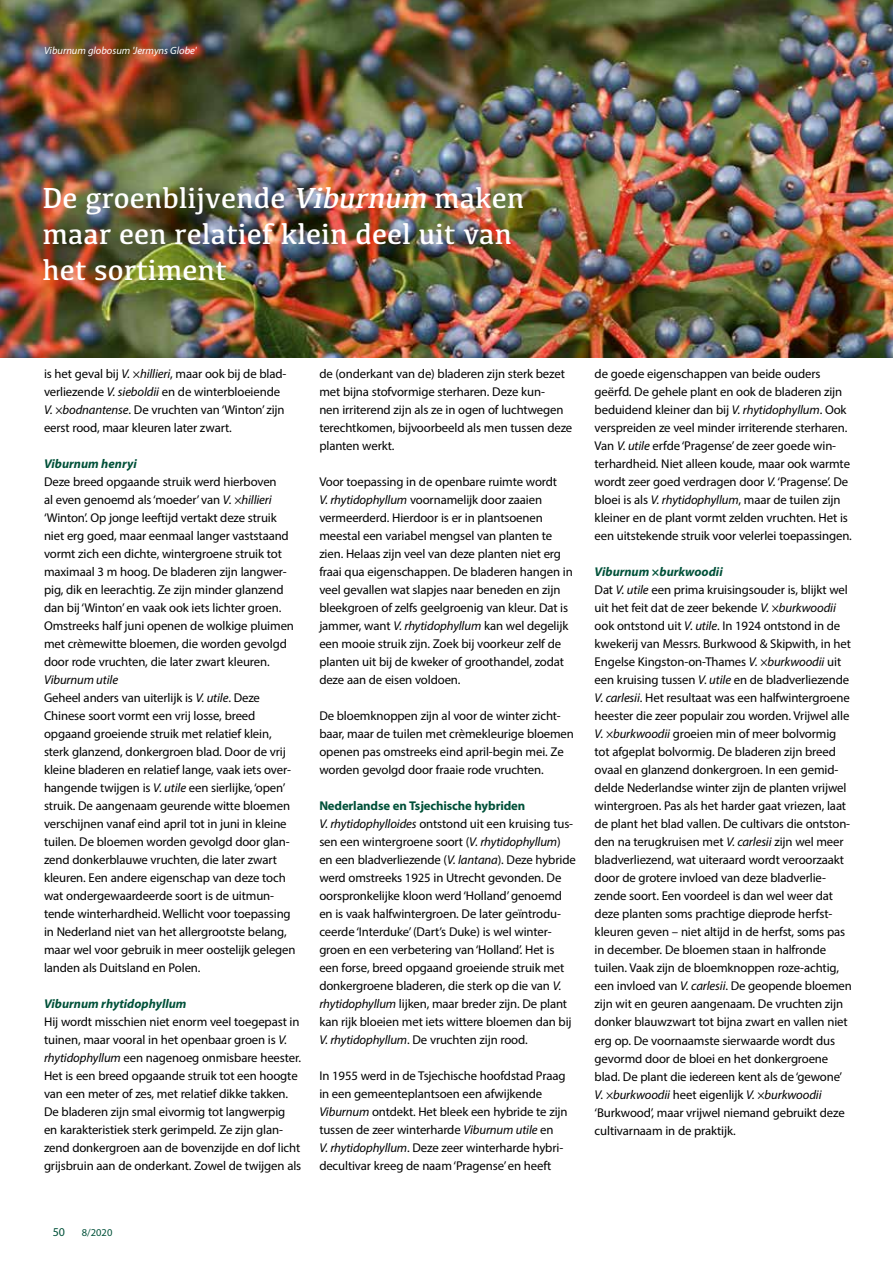
<style>
.page{position:relative;width:893px;height:1263px;background:#fff}
.page>*{position:absolute;margin:0;border:0;box-sizing:border-box;transform-origin:0 0}
.t1{font:30px/36px "Kefa";color:#fff}
.t2{font:12.75px/18px "Myriad Pro";letter-spacing:-.01em;color:#000}
.t3{font:italic 700 12.75px "Myriad Pro";color:#005139}
.t4{font:12px "Myriad Pro";color:#005139}
.t5{font:italic 10.5px "Myriad Pro";color:#fff}
.t6{font:10.5px "Myriad Pro";color:#005139}
.s1{font-style:italic}
.s2{font-weight:700;color:#005139}
.s3{font-weight:700;font-style:italic;color:#005139}
</style>
<div class="page">
<img style="left:0;top:0;width:893px;height:357px">
<p class="t5" style="left:44px;top:44px;width:154px">Viburnum globosum 'Jermyns Globe'</p>
<h1 class="t1" style="left:43px;top:179px;width:483px">De groenblijvende <span class="s1">Viburnum</span> maken maar een relatief klein deel uit van het sortiment</h1>
<p class="t2" style="left:44px;top:365px;width:244px">is het geval bij <span class="s1">V. ×hillieri</span>, maar ook bij de blad&shy;verliezende <span class="s1">V. sieboldii</span> en de winterbloeiende <span class="s1">V. ×bodnantense</span>. De vruchten van ‘Winton’ zijn eerst rood, maar kleuren later zwart.</p>
<p class="t3" style="left:44px;top:455px;width:94px">Viburnum henryi</p>
<p class="t2" style="left:44px;top:473px;width:251px">Deze breed opgaande struik werd hierboven<br>al even genoemd als ‘moeder’ van <span class="s1">V. ×hillieri </span>‘Winton’. Op jonge leeftijd vertakt deze struik niet erg goed, maar eenmaal langer vaststaand vormt zich een dichte, wintergroene struik tot maximaal 3 m hoog. De bladeren zijn langwer&shy;pig, dik en leerachtig. Ze zijn minder glanzend dan bij ‘Winton’ en vaak ook iets lichter groen.<br>Omstreeks half juni openen de wolkige pluimen met crèmewitte bloemen, die worden gevolgd door rode vruchten, die later zwart kleuren.</p>
<p class="t2" style="left:44px;top:671px;width:253px"><span class="s1">Viburnum utile<br></span>Geheel anders van uiterlijk is <span class="s1">V. utile</span>. Deze Chinese soort vormt een vrij losse, breed opgaand groeiende struik met relatief klein, sterk glanzend, donkergroen blad. Door de vrij kleine bladeren en relatief lange, vaak iets over&shy;hangende twijgen is <span class="s1">V. utile</span> een sierlijke, ‘open’ struik. De aangenaam geurende witte bloemen verschijnen vanaf eind april tot in juni in kleine tuilen. De bloemen worden gevolgd door glan&shy;zend donkerblauwe vruchten, die later zwart kleuren. Een andere eigenschap van deze toch wat ondergewaardeerde soort is de uitmun&shy;tende winterhardheid. Wellicht voor toepassing in Nederland niet van het allergrootste belang, maar wel voor gebruik in meer oostelijk gelegen landen als Duitsland en Polen.</p>
<p class="t3" style="left:44px;top:996px;width:144px">Viburnum rhytidophyllum</p>
<p class="t2" style="left:44px;top:1013px;width:259px">Hij wordt misschien niet enorm veel toegepast in tuinen, maar vooral in het openbaar groen is <span class="s1">V. rhytidophyllum</span> een nagenoeg onmisbare heester.<br>Het is een breed opgaande struik tot een hoogte van een meter of zes, met relatief dikke takken.<br>De bladeren zijn smal eivormig tot langwerpig en karakteristiek sterk gerimpeld. Ze zijn glan&shy;zend donkergroen aan de bovenzijde en dof licht grijsbruin aan de onderkant. Zowel de twijgen als</p>
<p class="t2" style="left:319px;top:365px;width:254px">de (onderkant van de) bladeren zijn sterk bezet met bijna stofvormige sterharen. Deze kun-<br>nen irriterend zijn als ze in ogen of luchtwegen terechtkomen, bijvoorbeeld als men tussen deze planten werkt.</p>
<p class="t2" style="left:319px;top:473px;width:255px">Voor toepassing in de openbare ruimte wordt<br><span class="s1">V. rhytidophyllum</span> voornamelijk door zaaien vermeerderd. Hierdoor is er in plantsoenen meestal een variabel mengsel van planten te zien. Helaas zijn veel van deze planten niet erg fraai qua eigenschappen. De bladeren hangen in veel gevallen wat slapjes naar beneden en zijn bleekgroen of zelfs geelgroenig van kleur. Dat is jammer, want <span class="s1">V. rhytidophyllum</span> kan wel degelijk een mooie struik zijn. Zoek bij voorkeur zelf de planten uit bij de kweker of groothandel, zodat deze aan de eisen voldoen.</p>
<p class="t2" style="left:319px;top:707px;width:256px">De bloemknoppen zijn al voor de winter zicht&shy;baar, maar de tuilen met crèmekleurige bloemen openen pas omstreeks eind april-begin mei. Ze worden gevolgd door fraaie rode vruchten.</p>
<p class="t2" style="left:319px;top:797px;width:258px"><span class="s2">Nederlandse en Tsjechische hybriden<br></span><span class="s1">V. rhytidophylloides</span> ontstond uit een kruising tus&shy;sen een wintergroene soort (<span class="s1">V. rhytidophyllum</span>) en een bladverliezende (<span class="s1">V. lantana</span>). Deze hybride werd omstreeks 1925 in Utrecht gevonden. De oorspronkelijke kloon werd ‘Holland’ genoemd en is vaak halfwintergroen. De later geïntrodu&shy;ceerde ‘Interduke’ (Dart’s Duke) is wel winter&shy;groen en een verbetering van ‘Holland’. Het is een forse, breed opgaand groeiende struik met donkergroene bladeren, die sterk op die van <span class="s1">V. rhytidophyllum</span> lijken, maar breder zijn. De plant kan rijk bloeien met iets wittere bloemen dan bij <span class="s1">V. rhytidophyllum</span>. De vruchten zijn rood.</p>
<p class="t2" style="left:319px;top:1067px;width:250px">In 1955 werd in de Tsjechische hoofdstad Praag in een gemeenteplantsoen een afwijkende <span class="s1">Viburnum</span> ontdekt. Het bleek een hybride te zijn tussen de zeer winterharde <span class="s1">Viburnum utile</span> en<br><span class="s1">V. rhytidophyllum</span>. Deze zeer winterharde hybri&shy;decultivar kreeg de naam ‘Pragense’ en heeft</p>
<p class="t2" style="left:595px;top:365px;width:259px">de goede eigenschappen van beide ouders geërfd. De gehele plant en ook de bladeren zijn beduidend kleiner dan bij <span class="s1">V. rhytidophyllum</span>. Ook verspreiden ze veel minder irriterende sterharen.<br>Van <span class="s1">V. utile</span> erfde ‘Pragense’ de zeer goede win&shy;terhardheid. Niet alleen koude, maar ook warmte wordt zeer goed verdragen door <span class="s1">V.</span> ‘Pragense’. De bloei is als <span class="s1">V. rhytidophyllum</span>, maar de tuilen zijn kleiner en de plant vormt zelden vruchten. Het is een uitstekende struik voor velerlei toepassingen.</p>
<p class="t2" style="left:595px;top:563px;width:259px"><span class="s3">Viburnum ×burkwoodii<br></span>Dat <span class="s1">V. utile</span> een prima kruisingsouder is, blijkt wel uit het feit dat de zeer bekende <span class="s1">V. ×burkwoodii </span>ook ontstond uit <span class="s1">V. utile</span>. In 1924 ontstond in de kwekerij van Messrs. Burkwood &amp; Skipwith, in het Engelse Kingston-on-Thames <span class="s1">V. ×burkwoodii</span> uit een kruising tussen <span class="s1">V. utile</span> en de bladverliezende <span class="s1">V. carlesii</span>. Het resultaat was een halfwintergroene heester die zeer populair zou worden. Vrijwel alle <span class="s1">V. ×burkwoodii</span> groeien min of meer bolvormig tot afgeplat bolvormig. De bladeren zijn breed ovaal en glanzend donkergroen. In een gemid&shy;delde Nederlandse winter zijn de planten vrijwel wintergroen. Pas als het harder gaat vriezen, laat de plant het blad vallen. De cultivars die ontston&shy;den na terugkruisen met <span class="s1">V. carlesii</span> zijn wel meer bladverliezend, wat uiteraard wordt veroorzaakt door de grotere invloed van deze bladverlie&shy;zende soort. Een voordeel is dan wel weer dat deze planten soms prachtige dieprode herfst&shy;kleuren geven – niet altijd in de herfst, soms pas in december. De bloemen staan in halfronde tuilen. Vaak zijn de bloemknoppen roze-achtig, een invloed van <span class="s1">V. carlesii</span>. De geopende bloemen zijn wit en geuren aangenaam. De vruchten zijn donker blauwzwart tot bijna zwart en vallen niet erg op. De voornaamste sierwaarde wordt dus gevormd door de bloei en het donkergroene blad. De plant die iedereen kent als de ‘gewone’ <span class="s1">V. ×burkwoodii</span> heet eigenlijk <span class="s1">V. ×burkwoodii </span>‘Burkwood’, maar vrijwel niemand gebruikt deze cultivarnaam in de praktijk.</p>
<p class="t4" style="left:53px;top:1224px;width:14px">50</p>
<p class="t6" style="left:82px;top:1226px;width:32px">8/2020</p>
</div>
